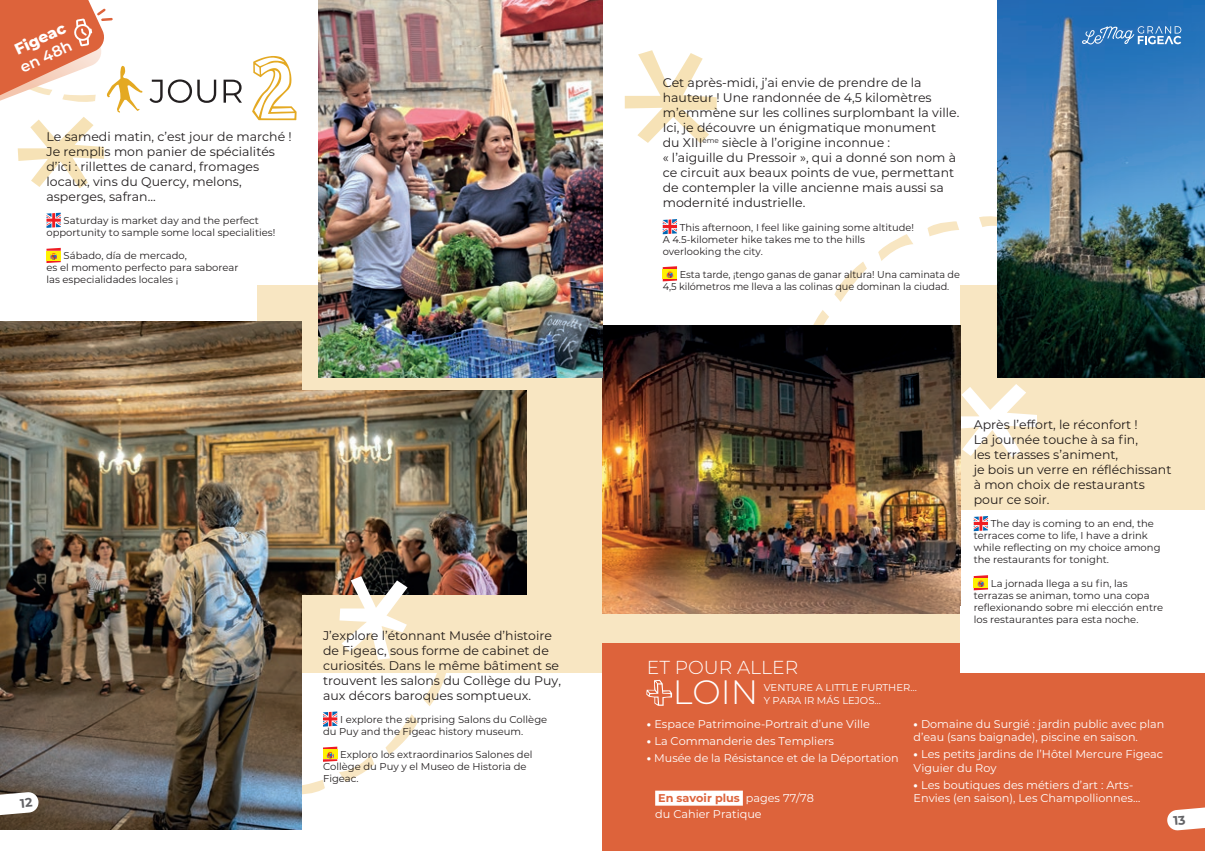
<style>
.page{position:relative;width:1205px;height:851px;background:#fff}
.page>*{position:absolute;margin:0;border:0;box-sizing:border-box;transform-origin:0 0}
.t1{font:300 33.75px "Montserrat";color:#fff}
.t2{font:300 18.75px "Montserrat";color:#fff}
.t3{font:800 15.38px "Montserrat";color:#fff}
.t4{font:600 15.38px "Montserrat";color:#fff}
.t5{font:12.5px/15px "Montserrat";color:#231f20}
.t6{font:11.25px/13.5px "Montserrat";color:#fff}
.t7{font:10px/12px "Montserrat";color:#231f20}
.t8{font:10px/12.5px "Montserrat";color:#fff}
.s1{font-weight:800}
.s2{font-weight:700;color:#dd633b}
</style>
<div class="page">
<div style="left:960px;top:285px;width:245px;height:224px;background:#f8e6c2"></div>
<svg style="left:960px;top:384px;width:77px;height:73px"></svg>
<div style="left:257px;top:285px;width:345px;height:387px;background:#f8e6c2"></div>
<div style="left:602px;top:605px;width:358px;height:67px;background:#f8e6c2"></div>
<svg style="left:813px;top:216px;width:184px;height:137px"></svg>
<img style="left:602px;top:325px;width:358px;height:289px">
<img style="left:318px;top:0;width:284px;height:377px">
<img style="left:0;top:321px;width:301px;height:508px">
<img style="left:997px;top:0;width:208px;height:377px">
<div style="left:602px;top:643px;width:603px;height:207px;background:#dd633b"></div>
<div style="left:655px;top:790px;width:88px;height:15px;background:#fff"></div>
<svg style="left:625px;top:50px;width:92px;height:94px"></svg>
<svg style="left:0;top:0;width:143px;height:188px"></svg>
<svg style="left:46px;top:213px;width:15px;height:15px"></svg>
<svg style="left:46px;top:248px;width:15px;height:15px"></svg>
<svg style="left:646px;top:679px;width:26px;height:26px"></svg>
<img style="left:0;top:390px;width:527px;height:204px">
<div style="left:960px;top:606px;width:245px;height:66px;background:#fff"></div>
<svg style="left:663px;top:219px;width:14px;height:15px"></svg>
<svg style="left:663px;top:266px;width:14px;height:15px"></svg>
<svg style="left:150px;top:79px;width:92px;height:24px"></svg>
<svg style="left:252px;top:56px;width:45px;height:64px"></svg>
<svg style="left:233px;top:576px;width:214px;height:227px"></svg>
<svg style="left:1082px;top:26px;width:99px;height:18px;background:#5b93c9"></svg>
<svg style="left:974px;top:516px;width:14px;height:15px"></svg>
<svg style="left:974px;top:575px;width:14px;height:15px"></svg>
<svg style="left:0;top:791px;width:39px;height:26px"></svg>
<svg style="left:1167px;top:807px;width:38px;height:23px"></svg>
<p class="t3" style="left:11px;top:40px;width:56px;rotate:-25deg">Figeac</p>
<p class="t4" style="left:16px;top:58px;width:57px;rotate:-25deg">en 48h</p>
<p class="t5" style="left:46px;top:128px;width:247px">Le samedi matin, c’est jour de marché !<br>Je remplis mon panier de spécialités d’ici : rillettes de canard, fromages locaux, vins du Quercy, melons, asperges, safran...</p>
<p class="t7" style="left:46px;top:214px;width:230px;text-align:center">Saturday is market day and the perfect opportunity to sample some local specialities!</p>
<p class="t7" style="left:46px;top:249px;width:194px;text-indent:17px">Sábado, día de mercado,<br>es el momento perfecto para saborear las especialidades locales ¡</p>
<p class="t5" style="left:323px;top:627px;width:239px">J’explore l’étonnant Musée d’histoire de Figeac, sous forme de cabinet de curiosités. Dans le même bâtiment se trouvent les salons du Collège du Puy, aux décors baroques somptueux.</p>
<p class="t7" style="left:323px;top:712px;width:226px;text-indent:17px">I explore the surprising Salons du Collège du Puy and the Figeac history museum.</p>
<p class="t7" style="left:323px;top:748px;width:211px;text-indent:17px">Exploro los extraordinarios Salones del<br>Collège du Puy y el Museo de Historia de<br>Figeac.</p>
<p class="t5" style="left:663px;top:75px;width:298px">Cet après-midi, j’ai envie de prendre de la hauteur ! Une randonnée de 4,5 kilomètres m’emmène sur les collines surplombant la ville.<br>Ici, je découvre un énigmatique monument<br>du XIII<sup>ème</sup> siècle à l’origine inconnue :<br>« l’aiguille du Pressoir », qui a donné son nom à ce circuit aux beaux points de vue, permettant de contempler la ville ancienne mais aussi sa modernité industrielle.</p>
<p class="t7" style="left:663px;top:220px;width:253px;text-indent:17px">This afternoon, I feel like gaining some altitude!<br>A 4.5-kilometer hike takes me to the hills overlooking the city.</p>
<p class="t7" style="left:663px;top:268px;width:299px;text-indent:17px">Esta tarde, ¡tengo ganas de ganar altura! Una caminata de<br>4,5 kilómetros me lleva a las colinas que dominan la ciudad.</p>
<p class="t5" style="left:974px;top:417px;width:199px">Après l’effort, le réconfort !<br>La journée touche à sa fin,<br>les terrasses s’animent,<br>je bois un verre en réfléchissant à mon choix de restaurants pour ce soir.</p>
<p class="t7" style="left:974px;top:517px;width:188px;text-indent:17px">The day is coming to an end, the terraces come to life, I have a drink while reflecting on my choice among the restaurants for tonight.</p>
<p class="t7" style="left:974px;top:576px;width:191px;text-indent:17px">La jornada llega a su fin, las terrazas se animan, tomo una copa reflexionando sobre mi elección entre los restaurantes para esta noche.</p>
<h2 class="t2" style="left:647px;top:654px;width:153px">ET POUR ALLER</h2>
<h1 class="t1" style="left:673px;top:669px;width:87px">LOIN</h1>
<p class="t6" style="left:647px;top:716px;width:225px"><span class="s1">•</span> Espace Patrimoine-Portrait d’une Ville</p>
<p class="t6" style="left:647px;top:733px;width:189px"><span class="s1">•</span> La Commanderie des Templiers</p>
<p class="t6" style="left:647px;top:750px;width:253px"><span class="s1">•</span> Musée de la Résistance et de la Déportation</p>
<p class="t8" style="left:764px;top:681px;width:155px">VENTURE A LITTLE FURTHER…<br>Y PARA IR MÁS LEJOS…</p>
<p class="t6" style="left:913px;top:716px;width:252px"><span class="s1">•</span> Domaine du Surgié : jardin public avec plan d’eau (sans baignade), piscine en saison.</p>
<p class="t6" style="left:913px;top:746px;width:251px"><span class="s1">•</span> Les petits jardins de l’Hôtel Mercure Figeac<br>Viguier du Roy</p>
<p class="t6" style="left:913px;top:777px;width:228px"><span class="s1">•</span> Les boutiques des métiers d’art : Arts-<br>Envies (en saison), Les Champollionnes…</p>
<p class="t6" style="left:655px;top:789px;width:160px;line-height:16px"><span class="s2">En savoir plus</span> pages 77/78 du Cahier Pratique</p>
</div>
